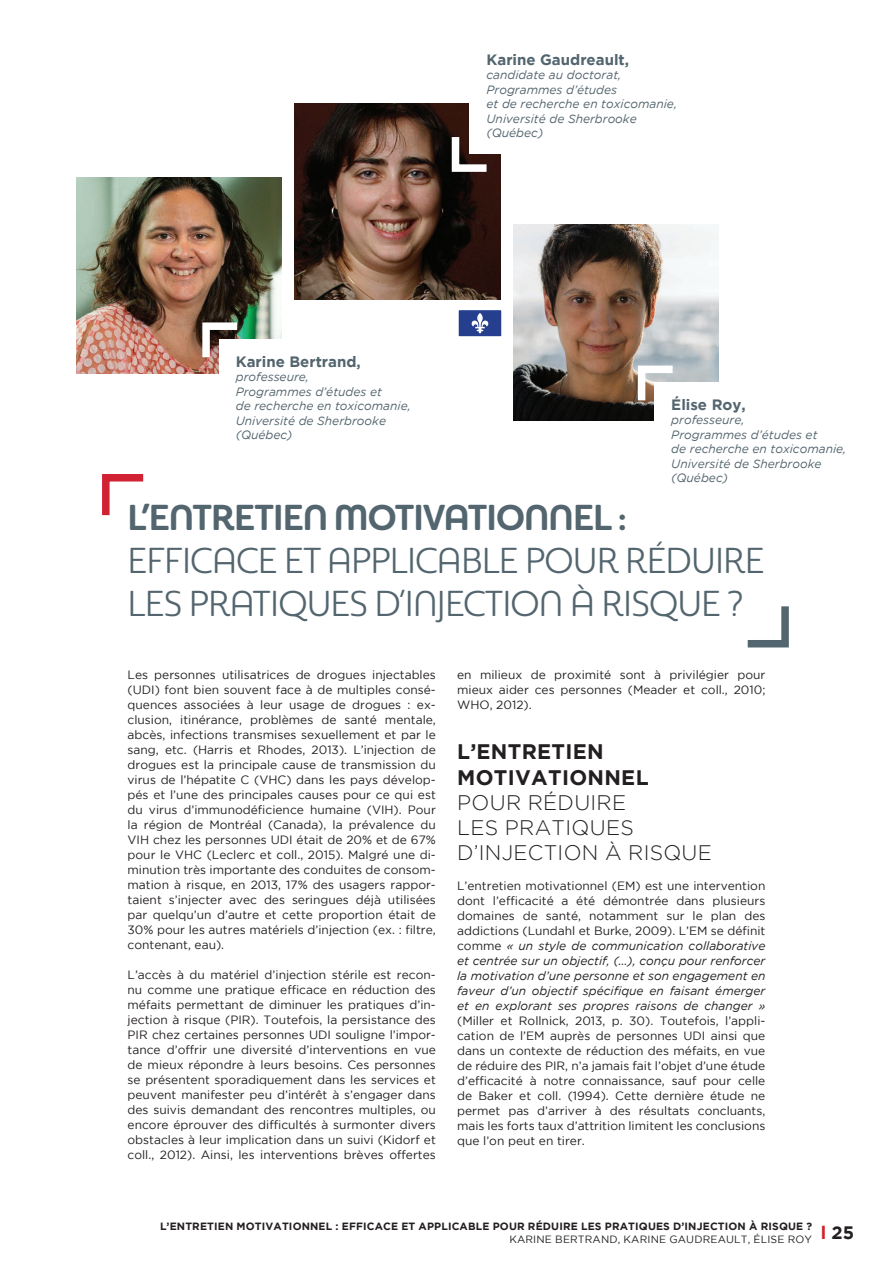
<style>
.page{position:relative;width:893px;height:1263px;background:#fff}
.page>*{position:absolute;margin:0;border:0;box-sizing:border-box;transform-origin:0 0}
.t1{font:36px "Sangli Nor Reg";letter-spacing:-.025em;color:#53656e}
.t2{font:36px "Sangli Nor Bol";letter-spacing:-.025em;color:#53656e}
.t3{font:300 21px "Gotham";letter-spacing:.015em;color:#231f20}
.t4{font:700 21px "Gotham";letter-spacing:.015em;color:#231f20}
.t5{font:700 18px "Gotham";color:#231f20}
.t6{font:700 15px "Gotham";color:#53656e}
.t7{font:12px/15px "Gotham";color:#231f20;text-align:justify}
.t8{font:italic 12px/14.4px "Gotham";color:#53656e}
.t9{font:700 10.5px "Gotham";letter-spacing:.015em;color:#231f20}
.t10{font:10.5px "Gotham";letter-spacing:.015em;color:#231f20}
.s1{font-style:italic}
.s2{color:#d1232a}
</style>
<div class="page">
<img style="left:77px;top:178px;width:205px;height:196px">
<img style="left:295px;top:103px;width:205px;height:196px">
<img style="left:513px;top:225px;width:206px;height:195px">
<svg style="left:634px;top:362px;width:46px;height:46px"></svg>
<svg style="left:199px;top:319px;width:46px;height:46px"></svg>
<svg style="left:448px;top:130px;width:46px;height:46px"></svg>
<div style="left:219px;top:339px;width:260px;height:117px;background:#fff"></div>
<div style="left:654px;top:382px;width:211px;height:132px;background:#fff"></div>
<div style="left:470px;top:37px;width:263px;height:117px;background:#fff"></div>
<svg style="left:102px;top:474px;width:42px;height:42px"></svg>
<svg style="left:747px;top:606px;width:42px;height:42px"></svg>
<svg style="left:459px;top:310px;width:42px;height:26px"></svg>
<p class="t6" style="left:487px;top:51px;width:144px">Karine Gaudreault,</p>
<p class="t8" style="left:487px;top:68px;width:136px">candidate au doctorat,</p>
<p class="t8" style="left:487px;top:82px;width:132px">Programmes d’études</p>
<p class="t8" style="left:487px;top:97px;width:192px">et de recherche en toxicomanie,</p>
<p class="t8" style="left:487px;top:111px;width:152px">Université de Sherbrooke</p>
<p class="t8" style="left:487px;top:126px;width:58px">(Québec)</p>
<p class="t6" style="left:236px;top:353px;width:127px">Karine Bertrand,</p>
<p class="t8" style="left:236px;top:370px;width:75px">professeure,</p>
<p class="t8" style="left:236px;top:384px;width:148px">Programmes d’études et</p>
<p class="t8" style="left:236px;top:399px;width:177px">de recherche en toxicomanie,</p>
<p class="t8" style="left:236px;top:413px;width:152px">Université de Sherbrooke</p>
<p class="t8" style="left:236px;top:427px;width:58px">(Québec)</p>
<p class="t6" style="left:671px;top:396px;width:76px">Élise Roy,</p>
<p class="t8" style="left:671px;top:413px;width:75px">professeure,</p>
<p class="t8" style="left:671px;top:427px;width:177px">Programmes d’études et<br>de recherche en toxicomanie,</p>
<p class="t8" style="left:671px;top:456px;width:152px">Université de Sherbrooke</p>
<p class="t8" style="left:671px;top:471px;width:58px">(Québec)</p>
<p class="t2" style="left:128px;top:496px;width:501px">L’ENTRETIEN MOTIVATIONNEL :</p>
<p class="t1" style="left:128px;top:540px;width:639px">EFFICACE ET APPLICABLE POUR RÉDUIRE</p>
<p class="t1" style="left:128px;top:583px;width:618px">LES PRATIQUES D’INJECTION À RISQUE ?</p>
<p class="t7" style="left:128px;top:667px;width:310px">Les personnes utilisatrices de drogues injectables (UDI) font bien souvent face à de multiples consé&shy;quences associées à leur usage de drogues : ex&shy;clusion, itinérance, problèmes de santé mentale, abcès, infections transmises sexuellement et par le sang, etc. (Harris et Rhodes, 2013). L’injection de drogues est la principale cause de transmission du virus de l’hépatite C (VHC) dans les pays dévelop&shy;pés et l’une des principales causes pour ce qui est du virus d’immunodéficience humaine (VIH). Pour la région de Montréal (Canada), la prévalence du VIH chez les personnes UDI était de 20% et de 67% pour le VHC (Leclerc et coll., 2015). Malgré une di&shy;minution très importante des conduites de consom&shy;mation à risque, en 2013, 17% des usagers rappor&shy;taient s’injecter avec des seringues déjà utilisées par quelqu’un d’autre et cette proportion était de 30% pour les autres matériels d’injection (ex. : filtre, contenant, eau).</p>
<p class="t7" style="left:128px;top:967px;width:310px">L’accès à du matériel d’injection stérile est recon&shy;nu comme une pratique efficace en réduction des méfaits permettant de diminuer les pratiques d’in&shy;jection à risque (PIR). Toutefois, la persistance des PIR chez certaines personnes UDI souligne l’impor&shy;tance d’offrir une diversité d’interventions en vue de mieux répondre à leurs besoins. Ces personnes se présentent sporadiquement dans les services et peuvent manifester peu d’intérêt à s’engager dans des suivis demandant des rencontres multiples, ou encore éprouver des difficultés à surmonter divers obstacles à leur implication dans un suivi (Kidorf et coll., 2012). Ainsi, les interventions brèves offertes</p>
<p class="t7" style="left:457px;top:667px;width:310px">en milieux de proximité sont à privilégier pour mieux aider ces personnes (Meader et coll., 2010; WHO, 2012).</p>
<p class="t4" style="left:457px;top:740px;width:148px">L’ENTRETIEN</p>
<p class="t4" style="left:457px;top:765px;width:193px">MOTIVATIONNEL</p>
<p class="t3" style="left:457px;top:791px;width:170px">POUR RÉDUIRE</p>
<p class="t3" style="left:457px;top:816px;width:178px">LES PRATIQUES</p>
<p class="t3" style="left:457px;top:841px;width:256px">D’INJECTION À RISQUE</p>
<p class="t7" style="left:457px;top:878px;width:310px">L’entretien motivationnel (EM) est une intervention dont l’efficacité a été démontrée dans plusieurs domaines de santé, notamment sur le plan des addictions (Lundahl et Burke, 2009). L’EM se définit comme <span class="s1">« un style de communication collaborative et centrée sur un objectif, (…), conçu pour renforcer la motivation d’une personne et son engagement en faveur d’un objectif spécifique en faisant émerger et en explorant ses propres raisons de changer » </span>(Miller et Rollnick, 2013, p. 30). Toutefois, l’appli&shy;cation de l’EM auprès de personnes UDI ainsi que dans un contexte de réduction des méfaits, en vue de réduire des PIR, n’a jamais fait l’objet d’une étude d’efficacité à notre connaissance, sauf pour celle de Baker et coll. (1994). Cette dernière étude ne permet pas d’arriver à des résultats concluants, mais les forts taux d’attrition limitent les conclusions que l’on peut en tirer.</p>
<p class="t9" style="left:160px;top:1220px;width:654px">L’ENTRETIEN MOTIVATIONNEL : EFFICACE ET APPLICABLE POUR RÉDUIRE LES PRATIQUES D’INJECTION À RISQUE ?</p>
<p class="t10" style="left:509px;top:1233px;width:304px">KARINE BERTRAND, KARINE GAUDREAULT, ÉLISE ROY</p>
<p class="t5" style="left:821px;top:1222px;width:35px"><span class="s2">l</span> 25</p>
</div>
